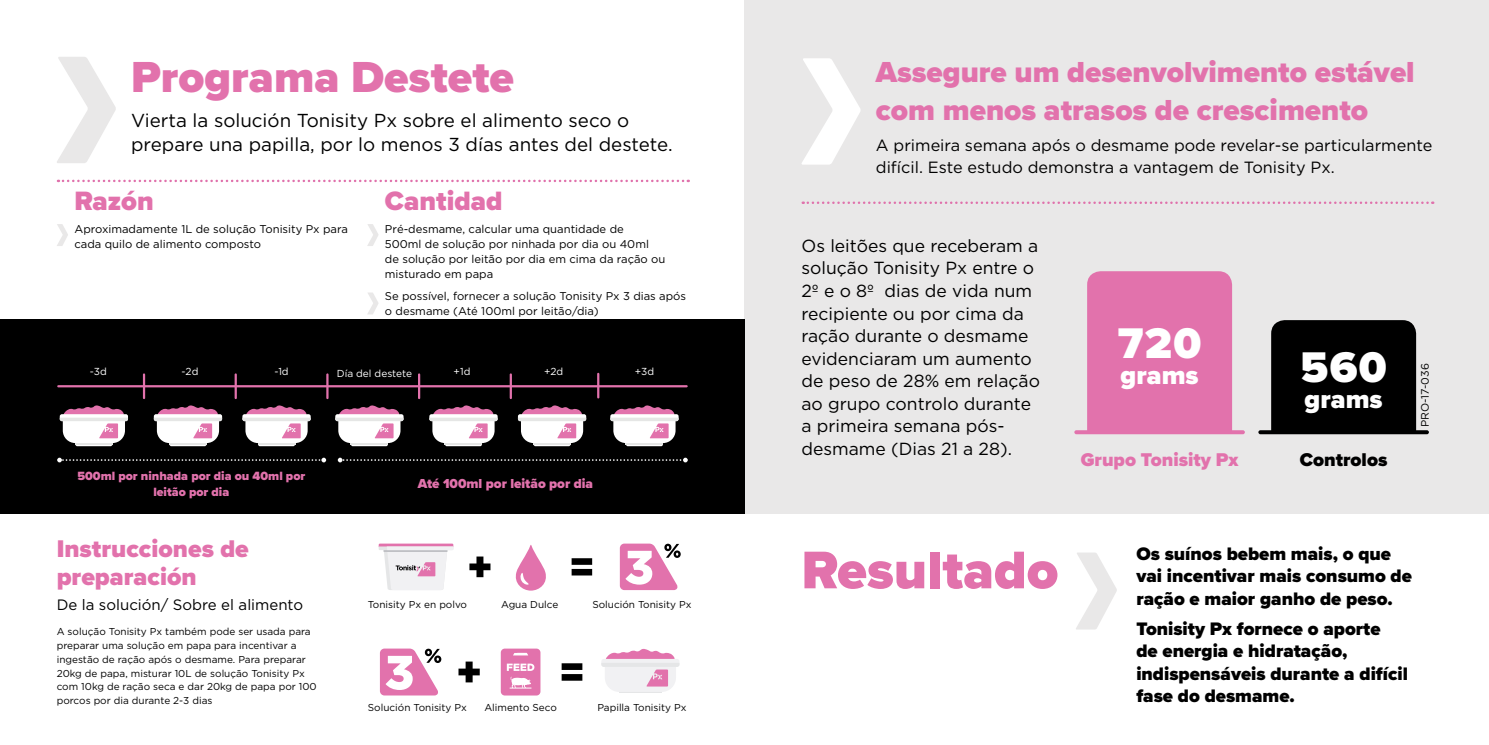
<style>
.page{position:relative;width:1489px;height:745px;background:#fff}
.page>*{position:absolute;margin:0;border:0;box-sizing:border-box;transform-origin:0 0}
.t1{font:900 54.88px "Proxima Nova";color:#e272ac}
.t2{font:900 45px "Proxima Nova";color:#e272ac}
.t3{font:900 44.38px "Proxima Nova";letter-spacing:.03em;color:#fff}
.t4{font:900 30px/37.5px "Proxima Nova";color:#e272ac}
.t5{font:900 27.5px "Proxima Nova";color:#e272ac}
.t6{font:900 26.62px "Proxima Nova";color:#fff}
.t7{font:900 25px/27.5px "Proxima Nova";color:#e272ac}
.t8{font:900 19.12px "Proxima Nova";color:#e272ac}
.t9{font:900 19.12px "Proxima Nova";color:#000}
.t10{font:900 18.75px/22.5px "Proxima Nova";color:#000}
.t11{font:18.75px/23.8px "Gotham Pro";color:#000}
.t12{font:17.5px/22.5px "Gotham";color:#000}
.t13{font:16.25px/21.2px "Gotham";color:#000}
.t14{font:15px "Gotham Pro";color:#000}
.t15{font:900 13.5px "Proxima Nova";color:#e272ac}
.t16{font:900 12.38px/15.8px "Proxima Nova";color:#e272ac;text-align:center}
.t17{font:11.25px/15px "Gotham Pro";color:#000}
.t18{font:10.75px "Gotham";color:#000}
.t19{font:10.12px "Gotham Pro";color:#fff}
.t20{font:10px/13.8px "Gotham Pro";color:#000}
</style>
<div class="page">
<div style="left:744px;top:0;width:744px;height:744px;background:#e9e8e8"></div>
<div style="left:744px;top:514px;width:744px;height:230px;background:#fff"></div>
<hr style="left:744px;top:331px;width:1px;height:173px;background:#000">
<svg style="left:802px;top:58px;width:58px;height:106px"></svg>
<svg style="left:802px;top:201px;width:630px;height:3px"></svg>
<svg style="left:1258px;top:320px;width:170px;height:114px;background:#232323"></svg>
<svg style="left:1074px;top:271px;width:170px;height:163px"></svg>
<svg style="left:1076px;top:552px;width:40px;height:77px"></svg>
<svg style="left:57px;top:224px;width:11px;height:22px"></svg>
<svg style="left:57px;top:57px;width:59px;height:106px"></svg>
<svg style="left:58px;top:179px;width:630px;height:3px"></svg>
<svg style="left:515px;top:545px;width:31px;height:45px"></svg>
<svg style="left:469px;top:556px;width:21px;height:21px"></svg>
<svg style="left:571px;top:558px;width:21px;height:17px"></svg>
<svg style="left:620px;top:543px;width:60px;height:46px"></svg>
<svg style="left:378px;top:543px;width:75px;height:46px"></svg>
<svg style="left:458px;top:661px;width:21px;height:21px"></svg>
<svg style="left:561px;top:663px;width:21px;height:17px"></svg>
<div style="left:501px;top:648px;width:39px;height:47px;background:#e272ac;border-radius:4px"></div>
<svg style="left:507px;top:663px;width:27px;height:7px"></svg>
<svg style="left:510px;top:676px;width:21px;height:12px"></svg>
<svg style="left:513px;top:652px;width:15px;height:3px"></svg>
<svg style="left:380px;top:648px;width:61px;height:47px"></svg>
<div style="left:619px;top:681px;width:42px;height:12px;background:#f0f0f2"></div>
<svg style="left:601px;top:648px;width:78px;height:43px"></svg>
<svg style="left:367px;top:224px;width:11px;height:22px"></svg>
<svg style="left:368px;top:292px;width:10px;height:22px"></svg>
<div style="left:0;top:318px;width:744px;height:195px;background:#000"></div>
<div style="left:75px;top:435px;width:37px;height:11px;background:#e5e6e5;border-radius:2px"></div>
<svg style="left:60px;top:405px;width:68px;height:38px"></svg>
<div style="left:169px;top:435px;width:37px;height:11px;background:#e5e6e5;border-radius:2px"></div>
<svg style="left:154px;top:405px;width:68px;height:38px"></svg>
<div style="left:258px;top:435px;width:37px;height:11px;background:#e5e6e5;border-radius:2px"></div>
<svg style="left:242px;top:405px;width:69px;height:38px"></svg>
<hr style="left:58px;top:385px;width:628px;height:2px;background:#e272ac">
<hr style="left:143px;top:374px;width:2px;height:24px;background:#e272ac">
<hr style="left:234px;top:374px;width:3px;height:24px;background:#e272ac">
<hr style="left:326px;top:374px;width:2px;height:24px;background:#e272ac">
<hr style="left:418px;top:374px;width:2px;height:24px;background:#e272ac">
<hr style="left:509px;top:374px;width:3px;height:24px;background:#e272ac">
<svg style="left:57px;top:457px;width:269px;height:5px"></svg>
<svg style="left:338px;top:457px;width:349px;height:5px"></svg>
<hr style="left:597px;top:373px;width:2px;height:24px;background:#e272ac">
<div style="left:351px;top:435px;width:37px;height:11px;background:#e5e6e5;border-radius:2px"></div>
<svg style="left:335px;top:405px;width:68px;height:38px"></svg>
<div style="left:445px;top:435px;width:37px;height:11px;background:#e5e6e5;border-radius:2px"></div>
<svg style="left:429px;top:405px;width:68px;height:38px"></svg>
<div style="left:533px;top:435px;width:37px;height:11px;background:#e5e6e5;border-radius:2px"></div>
<svg style="left:518px;top:405px;width:68px;height:38px"></svg>
<div style="left:626px;top:435px;width:37px;height:11px;background:#e5e6e5;border-radius:2px"></div>
<svg style="left:610px;top:405px;width:68px;height:38px"></svg>
<h2 class="t2" style="left:131px;top:44px;width:384px">Programa Destete</h2>
<h3 class="t11" style="left:131px;top:108px;width:543px">Vierta la solución Tonisity Px sobre el alimento seco o prepare una papilla, por lo menos 3 días antes del destete.</h3>
<h3 class="t5" style="left:74px;top:180px;width:81px">Razón</h3>
<p class="t17" style="left:74px;top:221px;width:275px">Aproximadamente 1L de solução Tonisity Px para cada quilo de alimento composto</p>
<h3 class="t5" style="left:385px;top:180px;width:119px">Cantidad</h3>
<p class="t17" style="left:385px;top:221px;width:282px">Pré-desmame, calcular uma quantidade de<br>500ml de solução por ninhada por dia ou 40ml de solução por leitão por dia em cima da ração ou misturado em papa</p>
<p class="t17" style="left:385px;top:288px;width:303px">Se possível, fornecer a solução Tonisity Px 3 dias após o desmame (Até 100ml por leitão/dia)</p>
<p class="t19" style="left:90px;top:366px;width:18px">-3d</p>
<p class="t19" style="left:181px;top:366px;width:18px">-2d</p>
<p class="t19" style="left:274px;top:366px;width:16px">-1d</p>
<p class="t19" style="left:337px;top:367px;width:77px">Día del destete</p>
<p class="t19" style="left:453px;top:366px;width:18px">+1d</p>
<p class="t19" style="left:544px;top:366px;width:21px">+2d</p>
<p class="t19" style="left:634px;top:366px;width:21px">+3d</p>
<p class="t16" style="left:77px;top:468px;width:229px">500ml por ninhada por dia ou 40ml por leitão por dia</p>
<h3 class="t15" style="left:418px;top:473px;width:177px">Até 100ml por leitão por dia</h3>
<h3 class="t7" style="left:57px;top:534px;width:194px">Instrucciones de preparación</h3>
<h3 class="t14" style="left:57px;top:596px;width:248px">De la solución/ Sobre el alimento</h3>
<p class="t20" style="left:57px;top:624px;width:261px">A solução Tonisity Px também pode ser usada para preparar uma solução em papa para incentivar a ingestão de ração após o desmame. Para preparar 20kg de papa, misturar 10L de solução Tonisity Px com 10kg de ração seca e dar 20kg de papa por 100 porcos por dia durante 2-3 dias</p>
<p class="t20" style="left:368px;top:597px;width:101px">Tonisity Px en polvo</p>
<p class="t20" style="left:501px;top:597px;width:59px">Agua Dulce</p>
<p class="t20" style="left:592px;top:597px;width:101px">Solución Tonisity Px</p>
<p class="t20" style="left:368px;top:699px;width:101px">Solución Tonisity Px</p>
<p class="t20" style="left:484px;top:699px;width:74px">Alimento Seco</p>
<p class="t20" style="left:597px;top:699px;width:91px">Papilla Tonisity Px</p>
<h3 class="t4" style="left:875px;top:53px;width:540px">Assegure um desenvolvimento estável com menos atrasos de crescimento</h3>
<h3 class="t13" style="left:875px;top:135px;width:558px">A primeira semana após o desmame pode revelar-se particularmente difícil. Este estudo demonstra a vantagem de Tonisity Px.</h3>
<p class="t12" style="left:801px;top:234px;width:240px">Os leitões que receberam a solução Tonisity Px entre o<br>2º e o 8º dias de vida num recipiente ou por cima da ração durante o desmame evidenciaram um aumento de peso de 28% em relação ao grupo controlo durante a primeira semana pós&shy;desmame (Dias 21 a 28).</p>
<h3 class="t3" style="left:1117px;top:310px;width:85px">720</h3>
<h3 class="t6" style="left:1120px;top:355px;width:80px">grams</h3>
<h3 class="t3" style="left:1300px;top:334px;width:88px">560</h3>
<h3 class="t6" style="left:1304px;top:378px;width:80px">grams</h3>
<h3 class="t8" style="left:1080px;top:445px;width:159px">Grupo Tonisity Px</h3>
<h3 class="t9" style="left:1299px;top:445px;width:89px">Controlos</h3>
<p class="t18" style="left:1417px;top:427px;width:65px;rotate:-90deg">PRO-17-036</p>
<h1 class="t1" style="left:801px;top:528px;width:258px">Resultado</h1>
<h3 class="t10" style="left:1136px;top:541px;width:277px">Os suínos bebem mais, o que vai incentivar mais consumo de ração e maior ganho de peso.</h3>
<h3 class="t10" style="left:1136px;top:616px;width:273px">Tonisity Px fornece o aporte<br>de energia e hidratação, indispensáveis durante a difícil fase do desmame.</h3>
</div>
